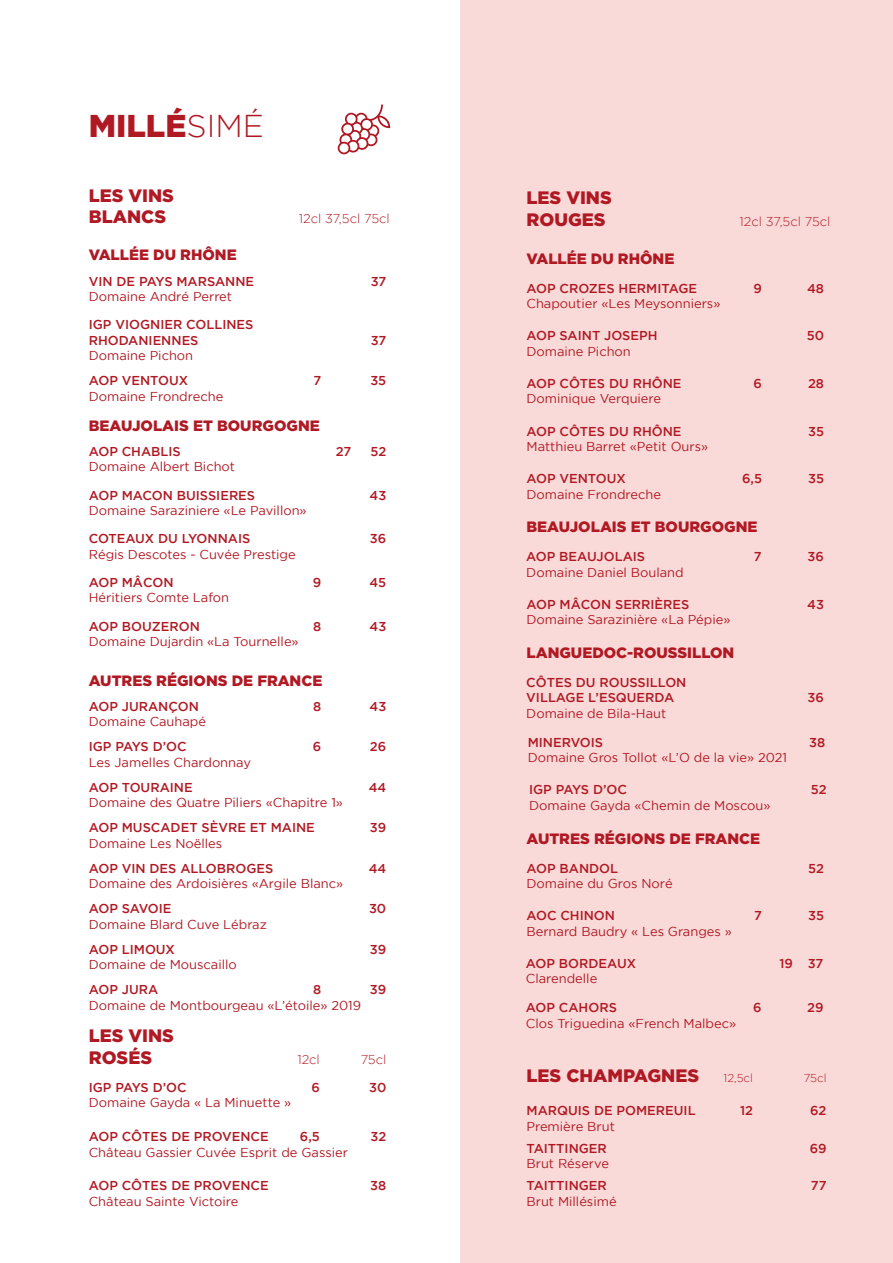
<style>
.page{position:relative;width:893px;height:1263px;background:#fff}
.page>*{position:absolute;margin:0;border:0;box-sizing:border-box;transform-origin:0 0}
.t1{font:900 31.5px "Gotham";color:#b01923}
.t2{font:900 18px "Gotham";color:#b01923}
.t3{font:900 15px "Gotham";color:#b01923}
.t4{font:12.9px "Gotham";color:#b01923}
.t5{font:500 12.9px "Gotham";color:#b01923}
.t6{font:300 12.9px "Gotham";color:#b01923}
.t7{font:500 12.9px "Gotham";letter-spacing:-.02em;color:#b01923}
.t8{font:300 11.4px "Gotham";color:#b01923}
.s1{font-weight:300}
</style>
<div class="page">
<div style="left:461px;top:0;width:432px;height:1263px;background:#fadad9"></div>
<svg style="left:338px;top:105px;width:52px;height:49px"></svg>
<p class="t1" style="left:89px;top:108px;width:177px">MILLÉ<span class="s1">SIMÉ</span></p>
<p class="t2" style="left:89px;top:185px;width:87px">LES VINS</p>
<p class="t2" style="left:89px;top:207px;width:79px">BLANCS</p>
<p class="t6" style="left:299px;top:212px;width:92px">12cl 37,5cl 75cl</p>
<p class="t2" style="left:526px;top:187px;width:87px">LES VINS</p>
<p class="t2" style="left:526px;top:209px;width:81px">ROUGES</p>
<p class="t6" style="left:740px;top:214px;width:92px">12cl 37,5cl 75cl</p>
<p class="t3" style="left:89px;top:246px;width:149px">VALLÉE DU RHÔNE</p>
<p class="t3" style="left:526px;top:250px;width:149px">VALLÉE DU RHÔNE</p>
<p class="t5" style="left:89px;top:274px;width:167px">VIN DE PAYS MARSANNE</p>
<p class="t5" style="left:371px;top:274px;width:17px">37</p>
<p class="t4" style="left:89px;top:289px;width:145px">Domaine André Perret</p>
<p class="t5" style="left:89px;top:317px;width:166px">IGP VIOGNIER COLLINES</p>
<p class="t5" style="left:89px;top:333px;width:111px">RHODANIENNES</p>
<p class="t5" style="left:371px;top:333px;width:17px">37</p>
<p class="t4" style="left:89px;top:348px;width:106px">Domaine Pichon</p>
<p class="t5" style="left:89px;top:373px;width:101px">AOP VENTOUX</p>
<p class="t5" style="left:313px;top:373px;width:9px">7</p>
<p class="t5" style="left:370px;top:373px;width:17px">35</p>
<p class="t4" style="left:89px;top:389px;width:136px">Domaine Frondreche</p>
<p class="t3" style="left:89px;top:417px;width:232px">BEAUJOLAIS ET BOURGOGNE</p>
<p class="t5" style="left:89px;top:444px;width:94px">AOP CHABLIS</p>
<p class="t5" style="left:336px;top:444px;width:17px">27</p>
<p class="t5" style="left:371px;top:444px;width:17px">52</p>
<p class="t4" style="left:89px;top:460px;width:148px">Domaine Albert Bichot</p>
<p class="t5" style="left:89px;top:488px;width:168px">AOP MACON BUISSIERES</p>
<p class="t5" style="left:370px;top:488px;width:18px">43</p>
<p class="t4" style="left:89px;top:503px;width:219px">Domaine Saraziniere «Le Pavillon»</p>
<p class="t5" style="left:89px;top:531px;width:163px">COTEAUX DU LYONNAIS</p>
<p class="t5" style="left:370px;top:531px;width:18px">36</p>
<p class="t4" style="left:89px;top:547px;width:208px">Régis Descotes - Cuvée Prestige</p>
<p class="t5" style="left:89px;top:575px;width:86px">AOP MÂCON</p>
<p class="t5" style="left:313px;top:575px;width:10px">9</p>
<p class="t5" style="left:370px;top:575px;width:18px">45</p>
<p class="t4" style="left:89px;top:591px;width:142px">Héritiers Comte Lafon</p>
<p class="t5" style="left:89px;top:619px;width:113px">AOP BOUZERON</p>
<p class="t5" style="left:313px;top:619px;width:10px">8</p>
<p class="t5" style="left:370px;top:619px;width:18px">43</p>
<p class="t4" style="left:89px;top:634px;width:211px">Domaine Dujardin «La Tournelle»</p>
<p class="t3" style="left:89px;top:672px;width:235px">AUTRES RÉGIONS DE FRANCE</p>
<p class="t5" style="left:89px;top:699px;width:112px">AOP JURANÇON</p>
<p class="t5" style="left:313px;top:699px;width:10px">8</p>
<p class="t5" style="left:370px;top:699px;width:18px">43</p>
<p class="t4" style="left:89px;top:714px;width:119px">Domaine Cauhapé</p>
<p class="t7" style="left:89px;top:739px;width:99px">IGP PAYS D’OC</p>
<p class="t5" style="left:313px;top:739px;width:10px">6</p>
<p class="t5" style="left:370px;top:739px;width:18px">26</p>
<p class="t4" style="left:89px;top:755px;width:164px">Les Jamelles Chardonnay</p>
<p class="t5" style="left:89px;top:780px;width:105px">AOP TOURAINE</p>
<p class="t5" style="left:369px;top:780px;width:19px">44</p>
<p class="t4" style="left:89px;top:795px;width:256px">Domaine des Quatre Piliers «Chapitre 1»</p>
<p class="t5" style="left:89px;top:820px;width:228px">AOP MUSCADET SÈVRE ET MAINE</p>
<p class="t5" style="left:370px;top:820px;width:18px">39</p>
<p class="t4" style="left:89px;top:836px;width:135px">Domaine Les Noëlles</p>
<p class="t5" style="left:89px;top:861px;width:186px">AOP VIN DES ALLOBROGES</p>
<p class="t5" style="left:369px;top:861px;width:19px">44</p>
<p class="t4" style="left:89px;top:876px;width:256px">Domaine des Ardoisières «Argile Blanc»</p>
<p class="t5" style="left:89px;top:901px;width:84px">AOP SAVOIE</p>
<p class="t5" style="left:369px;top:901px;width:19px">30</p>
<p class="t4" style="left:89px;top:917px;width:180px">Domaine Blard Cuve Lébraz</p>
<p class="t5" style="left:89px;top:942px;width:88px">AOP LIMOUX</p>
<p class="t5" style="left:370px;top:942px;width:18px">39</p>
<p class="t4" style="left:89px;top:957px;width:150px">Domaine de Mouscaillo</p>
<p class="t5" style="left:89px;top:982px;width:71px">AOP JURA</p>
<p class="t5" style="left:313px;top:982px;width:10px">8</p>
<p class="t5" style="left:370px;top:982px;width:18px">39</p>
<p class="t4" style="left:89px;top:998px;width:274px">Domaine de Montbourgeau «L’étoile» 2019</p>
<p class="t2" style="left:89px;top:1025px;width:87px">LES VINS</p>
<p class="t2" style="left:89px;top:1047px;width:65px">ROSÉS</p>
<p class="t6" style="left:297px;top:1052px;width:24px">12cl</p>
<p class="t6" style="left:361px;top:1052px;width:27px">75cl</p>
<p class="t7" style="left:89px;top:1080px;width:99px">IGP PAYS D’OC</p>
<p class="t5" style="left:311px;top:1080px;width:10px">6</p>
<p class="t5" style="left:369px;top:1080px;width:19px">30</p>
<p class="t4" style="left:89px;top:1096px;width:204px">Domaine Gayda « La Minuette »</p>
<p class="t5" style="left:89px;top:1129px;width:181px">AOP CÔTES DE PROVENCE</p>
<p class="t5" style="left:300px;top:1129px;width:21px">6,5</p>
<p class="t5" style="left:370px;top:1129px;width:17px">32</p>
<p class="t4" style="left:89px;top:1145px;width:261px">Château Gassier Cuvée Esprit de Gassier</p>
<p class="t5" style="left:89px;top:1178px;width:181px">AOP CÔTES DE PROVENCE</p>
<p class="t5" style="left:370px;top:1178px;width:18px">38</p>
<p class="t4" style="left:89px;top:1194px;width:151px">Château Sainte Victoire</p>
<p class="t5" style="left:526px;top:281px;width:172px">AOP CROZES HERMITAGE</p>
<p class="t5" style="left:754px;top:281px;width:10px">9</p>
<p class="t5" style="left:807px;top:281px;width:18px">48</p>
<p class="t4" style="left:526px;top:297px;width:195px">Chapoutier «Les Meysonniers»</p>
<p class="t5" style="left:526px;top:328px;width:132px">AOP SAINT JOSEPH</p>
<p class="t5" style="left:807px;top:328px;width:19px">50</p>
<p class="t4" style="left:526px;top:344px;width:106px">Domaine Pichon</p>
<p class="t5" style="left:526px;top:376px;width:157px">AOP CÔTES DU RHÔNE</p>
<p class="t5" style="left:754px;top:376px;width:10px">6</p>
<p class="t5" style="left:808px;top:376px;width:17px">28</p>
<p class="t4" style="left:526px;top:392px;width:136px">Dominique Verquiere</p>
<p class="t5" style="left:526px;top:424px;width:157px">AOP CÔTES DU RHÔNE</p>
<p class="t5" style="left:808px;top:424px;width:17px">35</p>
<p class="t4" style="left:526px;top:439px;width:183px">Matthieu Barret «Petit Ours»</p>
<p class="t5" style="left:526px;top:471px;width:101px">AOP VENTOUX</p>
<p class="t5" style="left:742px;top:471px;width:21px">6,5</p>
<p class="t5" style="left:808px;top:471px;width:17px">35</p>
<p class="t4" style="left:526px;top:487px;width:136px">Domaine Frondreche</p>
<p class="t3" style="left:526px;top:518px;width:232px">BEAUJOLAIS ET BOURGOGNE</p>
<p class="t5" style="left:526px;top:549px;width:120px">AOP BEAUJOLAIS</p>
<p class="t5" style="left:754px;top:549px;width:9px">7</p>
<p class="t5" style="left:807px;top:549px;width:18px">36</p>
<p class="t4" style="left:526px;top:565px;width:159px">Domaine Daniel Bouland</p>
<p class="t5" style="left:526px;top:597px;width:164px">AOP MÂCON SERRIÈRES</p>
<p class="t5" style="left:807px;top:597px;width:18px">43</p>
<p class="t4" style="left:526px;top:612px;width:206px">Domaine Sarazinière «La Pépie»</p>
<p class="t3" style="left:526px;top:644px;width:209px">LANGUEDOC-ROUSSILLON</p>
<p class="t5" style="left:526px;top:675px;width:162px">CÔTES DU ROUSSILLON</p>
<p class="t5" style="left:526px;top:690px;width:149px">VILLAGE L’ESQUERDA</p>
<p class="t5" style="left:807px;top:690px;width:18px">36</p>
<p class="t4" style="left:526px;top:706px;width:142px">Domaine de Bila-Haut</p>
<p class="t5" style="left:528px;top:735px;width:77px">MINERVOIS</p>
<p class="t5" style="left:809px;top:735px;width:18px">38</p>
<p class="t4" style="left:528px;top:751px;width:261px">Domaine Gros Tollot «L’O de la vie» 2021</p>
<p class="t7" style="left:529px;top:783px;width:99px">IGP PAYS D’OC</p>
<p class="t5" style="left:811px;top:783px;width:17px">52</p>
<p class="t4" style="left:529px;top:798px;width:243px">Domaine Gayda «Chemin de Moscou»</p>
<p class="t3" style="left:526px;top:830px;width:235px">AUTRES RÉGIONS DE FRANCE</p>
<p class="t5" style="left:526px;top:861px;width:93px">AOP BANDOL</p>
<p class="t5" style="left:808px;top:861px;width:17px">52</p>
<p class="t4" style="left:526px;top:876px;width:148px">Domaine du Gros Noré</p>
<p class="t5" style="left:526px;top:908px;width:90px">AOC CHINON</p>
<p class="t5" style="left:754px;top:908px;width:9px">7</p>
<p class="t5" style="left:808px;top:908px;width:17px">35</p>
<p class="t4" style="left:526px;top:924px;width:207px">Bernard Baudry « Les Granges »</p>
<p class="t5" style="left:526px;top:956px;width:112px">AOP BORDEAUX</p>
<p class="t5" style="left:779px;top:956px;width:46px">19 37</p>
<p class="t4" style="left:526px;top:971px;width:73px">Clarendelle</p>
<p class="t5" style="left:526px;top:1000px;width:92px">AOP CAHORS</p>
<p class="t5" style="left:753px;top:1000px;width:10px">6</p>
<p class="t5" style="left:807px;top:1000px;width:18px">29</p>
<p class="t4" style="left:526px;top:1016px;width:212px">Clos Triguedina «French Malbec»</p>
<p class="t2" style="left:526px;top:1065px;width:174px">LES CHAMPAGNES</p>
<p class="t8" style="left:723px;top:1072px;width:31px">12,5cl</p>
<p class="t8" style="left:804px;top:1072px;width:24px">75cl</p>
<p class="t5" style="left:526px;top:1103px;width:171px">MARQUIS DE POMEREUIL</p>
<p class="t5" style="left:740px;top:1103px;width:14px">12</p>
<p class="t5" style="left:810px;top:1103px;width:18px">62</p>
<p class="t4" style="left:526px;top:1119px;width:90px">Première Brut</p>
<p class="t5" style="left:526px;top:1141px;width:82px">TAITTINGER</p>
<p class="t5" style="left:810px;top:1141px;width:18px">69</p>
<p class="t4" style="left:526px;top:1157px;width:84px">Brut Réserve</p>
<p class="t5" style="left:526px;top:1178px;width:82px">TAITTINGER</p>
<p class="t5" style="left:811px;top:1178px;width:17px">77</p>
<p class="t4" style="left:526px;top:1194px;width:92px">Brut Millésimé</p>
</div>
